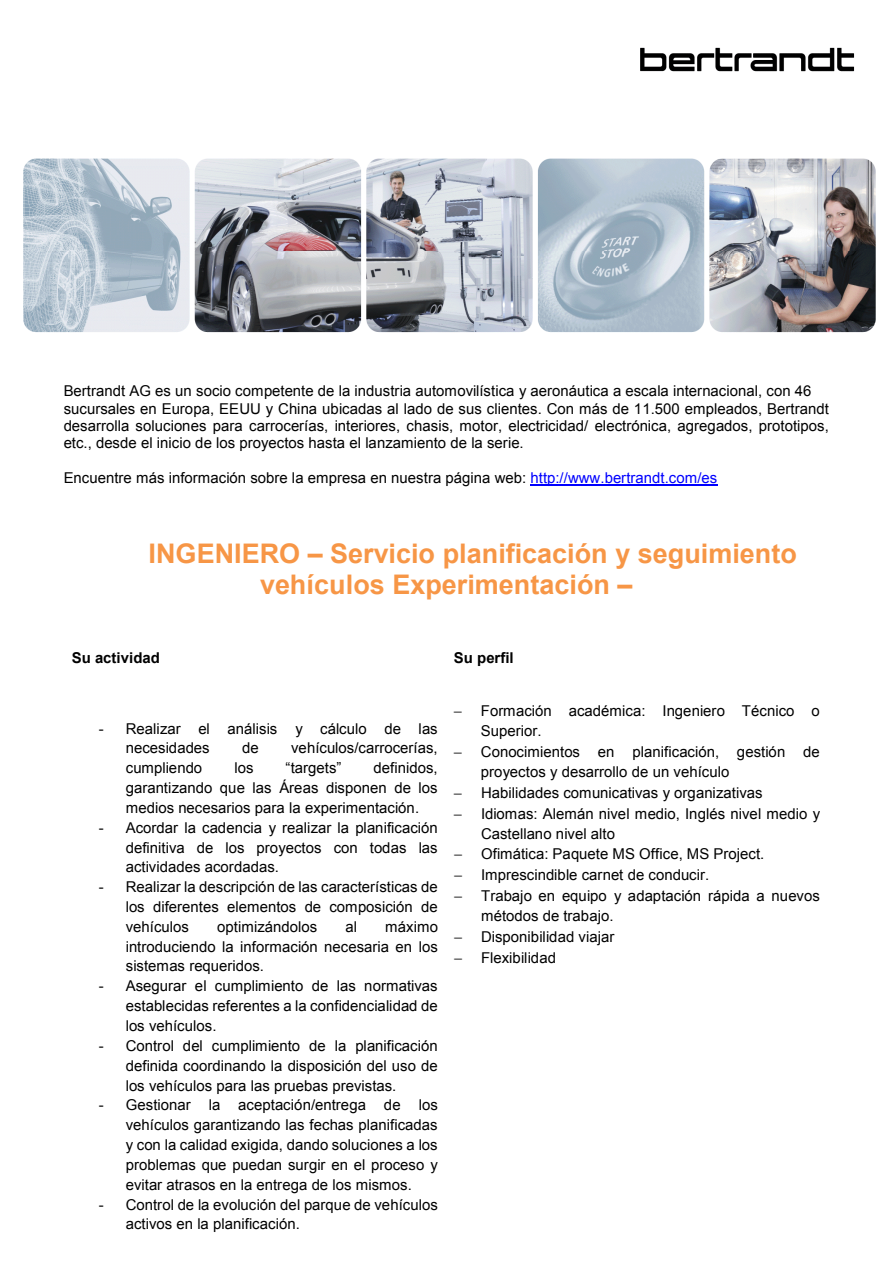
<style>
.page{position:relative;width:893px;height:1263px;background:#fff}
.page>*{position:absolute;margin:0;border:0;box-sizing:border-box;transform-origin:0 0}
.t1{font:700 27px/30.9px "Arial";color:#f79646}
.t2{font:15px/19.8px "Arial";color:#000}
.t3{font:700 15px "Arial";color:#000}
.s1{color:#00f}
</style>
<div class="page">
<img style="left:23px;top:47px;width:853px;height:286px">
<hr style="left:530px;top:484px;width:187px;height:1px;background:#00f">
<p class="t2" style="left:64px;top:383px;width:767px;line-height:17.2px">Bertrandt AG es un socio competente de la industria automovilística y aeronáutica a escala internacional, con 46 sucursales en Europa, EEUU y China ubicadas al lado de sus clientes. Con más de 11.500 empleados, Bertrandt desarrolla soluciones para carrocerías, interiores, chasis, motor, electricidad/ electrónica, agregados, prototipos, etc., desde el inicio de los proyectos hasta el lanzamiento de la serie.</p>
<p class="t2" style="left:64px;top:468px;width:655px">Encuentre más información sobre la empresa en nuestra página web: <span class="s1">http://www.bertrandt.com/es</span></p>
<p class="t1" style="left:260px;top:539px;width:538px;text-indent:-112px">INGENIERO – Servicio planificación y seguimiento vehículos Experimentación –</p>
<p class="t3" style="left:72px;top:647px;width:90px">Su actividad</p>
<p class="t3" style="left:454px;top:647px;width:61px">Su perfil</p>
<p class="t2" style="left:126px;top:718px;width:313px;text-indent:-27px">- Realizar el análisis y cálculo de las necesidades</p>
<p class="t2" style="left:242px;top:738px;width:18px">de</p>
<p class="t2" style="left:291px;top:738px;width:148px">vehículos/carrocerías,</p>
<p class="t2" style="left:126px;top:758px;width:313px;text-align:justify;text-indent:248px">definidos, garantizando que las Áreas disponen de los medios necesarios para la experimentación.</p>
<p class="t2" style="left:126px;top:818px;width:313px;text-align:justify;text-indent:-27px">- Acordar la cadencia y realizar la planificación definitiva de los proyectos con todas las actividades acordadas.</p>
<p class="t2" style="left:126px;top:877px;width:313px;text-align:justify;text-indent:-27px">- Realizar la descripción de las características de los diferentes elementos de composición de vehículos</p>
<p class="t2" style="left:126px;top:758px;width:78px">cumpliendo</p>
<p class="t2" style="left:234px;top:758px;width:20px">los</p>
<p class="t2" style="left:286px;top:758px;width:57px">“targets”</p>
<p class="t2" style="left:126px;top:917px;width:314px;text-align:justify;text-indent:259px">máximo introduciendo la información necesaria en los sistemas requeridos.</p>
<p class="t2" style="left:126px;top:976px;width:313px;text-align:justify;text-indent:-27px">- Asegurar el cumplimiento de las normativas establecidas referentes a la confidencialidad de los vehículos.</p>
<p class="t2" style="left:126px;top:1036px;width:313px;text-align:justify;text-indent:-27px">- Control del cumplimiento de la planificación definida coordinando la disposición del uso de los vehículos para las pruebas previstas.</p>
<p class="t2" style="left:126px;top:1095px;width:314px;text-align:justify;text-indent:-27px">- Gestionar la aceptación/entrega de los vehículos garantizando las fechas planificadas y con la calidad exigida, dando soluciones a los problemas que puedan surgir en el proceso y evitar atrasos en la entrega de los mismos.</p>
<p class="t2" style="left:126px;top:1194px;width:314px;text-indent:-27px">- Control de la evolución del parque de vehículos activos en la planificación.</p>
<p class="t2" style="left:217px;top:917px;width:102px">optimizándolos</p>
<p class="t2" style="left:346px;top:917px;width:13px">al</p>
<p class="t2" style="left:481px;top:701px;width:340px">Formación académica: Ingeniero Técnico o<br>Superior.</p>
<p class="t2" style="left:481px;top:742px;width:340px">Conocimientos en planificación, gestión de proyectos y desarrollo de un vehículo</p>
<p class="t2" style="left:481px;top:783px;width:283px">Habilidades comunicativas y organizativas</p>
<p class="t2" style="left:481px;top:803px;width:341px">Idiomas: Alemán nivel medio, Inglés nivel medio y<br>Castellano nivel alto</p>
<p class="t2" style="left:481px;top:844px;width:285px">Ofimática: Paquete MS Office, MS Project.</p>
<p class="t2" style="left:481px;top:865px;width:230px">Imprescindible carnet de conducir.</p>
<p class="t2" style="left:481px;top:886px;width:340px">Trabajo en equipo y adaptación rápida a nuevos métodos de trabajo.</p>
<p class="t2" style="left:481px;top:926px;width:135px">Disponibilidad viajar</p>
<p class="t2" style="left:481px;top:948px;width:76px">Flexibilidad</p>
</div>
